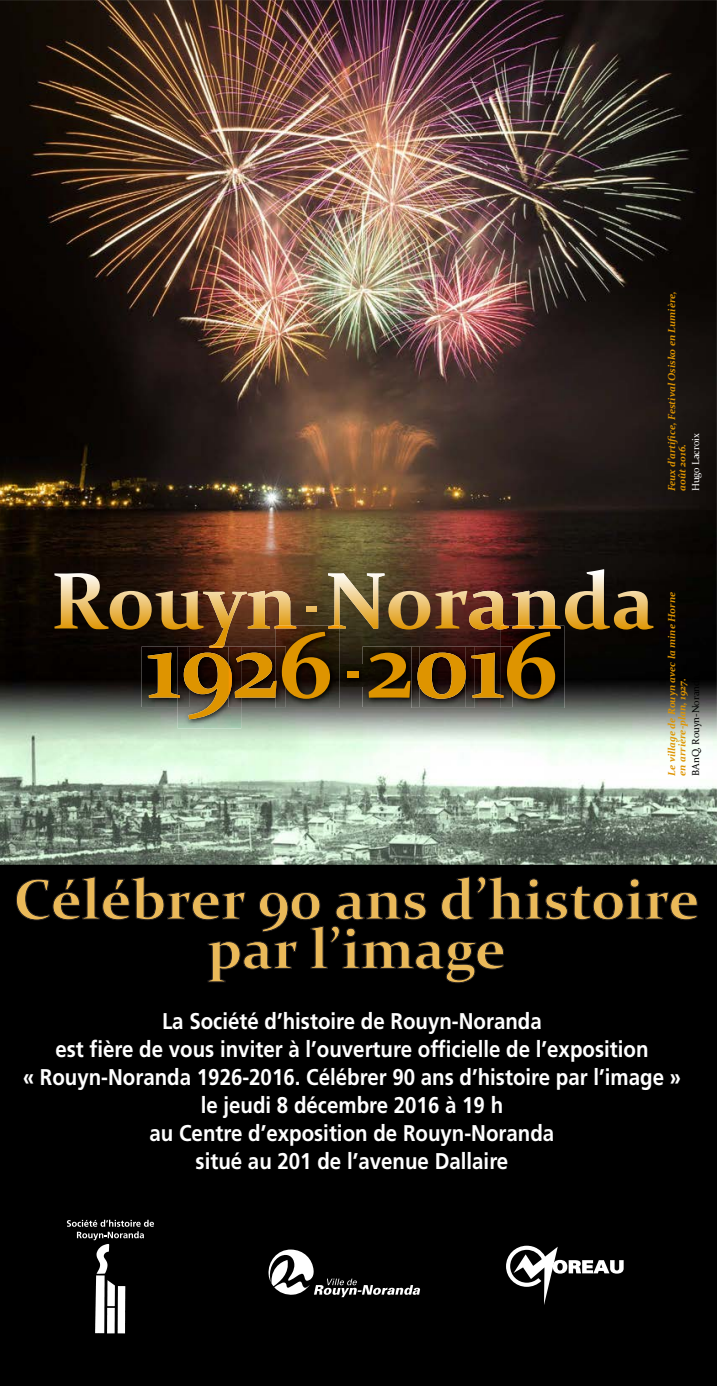
<style>
.page{position:relative;width:717px;height:1386px;background:#fff}
.page>*{position:absolute;margin:0;border:0;box-sizing:border-box;transform-origin:0 0}
.t1{font:700 57.4px/49.4px "Constantia";color:#eab959;text-align:center}
.t2{font:700 22.75px/28px "Frutiger";color:#fff;text-align:center;scale:.9 1}
.t3{font:italic 700 10.15px/10.2px "Constantia";color:#de9400}
.t4{font:10.15px "Constantia";color:#000}
.t5{font:10.15px "Constantia";color:#fff}
</style>
<div class="page">
<div style="left:0;top:865px;width:717px;height:521px;background:#000"></div>
<svg style="left:67px;top:1220px;width:87px;height:113px;background:#303030"></svg>
<img style="left:0;top:0;width:717px;height:865px">
<svg style="left:565px;top:569px;width:88px;height:61px;background:#604d29"></svg>
<img style="left:178px;top:719px;width:63px;height:9px">
<img style="left:557px;top:626px;width:7px;height:82px">
<img style="left:54px;top:573px;width:503px;height:146px">
<svg style="left:16px;top:877px;width:681px;height:123px;background:#020101"></svg>
<svg style="left:267px;top:1249px;width:153px;height:48px"></svg>
<svg style="left:506px;top:1246px;width:117px;height:59px"></svg>
<p class="t3" style="left:666px;top:491px;width:202px;rotate:-90deg">Feux d’artifice, Festival Osisko en Lumière, août 2016.</p>
<p class="t5" style="left:688px;top:491px;width:60px;rotate:-90deg">Hugo Lacroix</p>
<p class="t3" style="left:666px;top:776px;width:185px;rotate:-90deg">Le village de Rouyn avec la mine Horne en arrière-plan, 1927.</p>
<p class="t4" style="left:688px;top:776px;width:102px;rotate:-90deg">BAnQ, Rouyn-Noranda</p>
<h1 class="t1" style="left:14px;top:872px;width:687px">Célébrer 90 ans d’histoire par l’image</h1>
<p class="t2" style="left:23px;top:1007px;width:733px">La Société d’histoire de Rouyn-Noranda<br>est fière de vous inviter à l’ouverture officielle de l’exposition<br>« Rouyn-Noranda 1926-2016. Célébrer 90 ans d’histoire par l’image » le jeudi 8 décembre 2016 à 19 h<br>au Centre d’exposition de Rouyn-Noranda<br>situé au 201 de l’avenue Dallaire</p>
</div>
